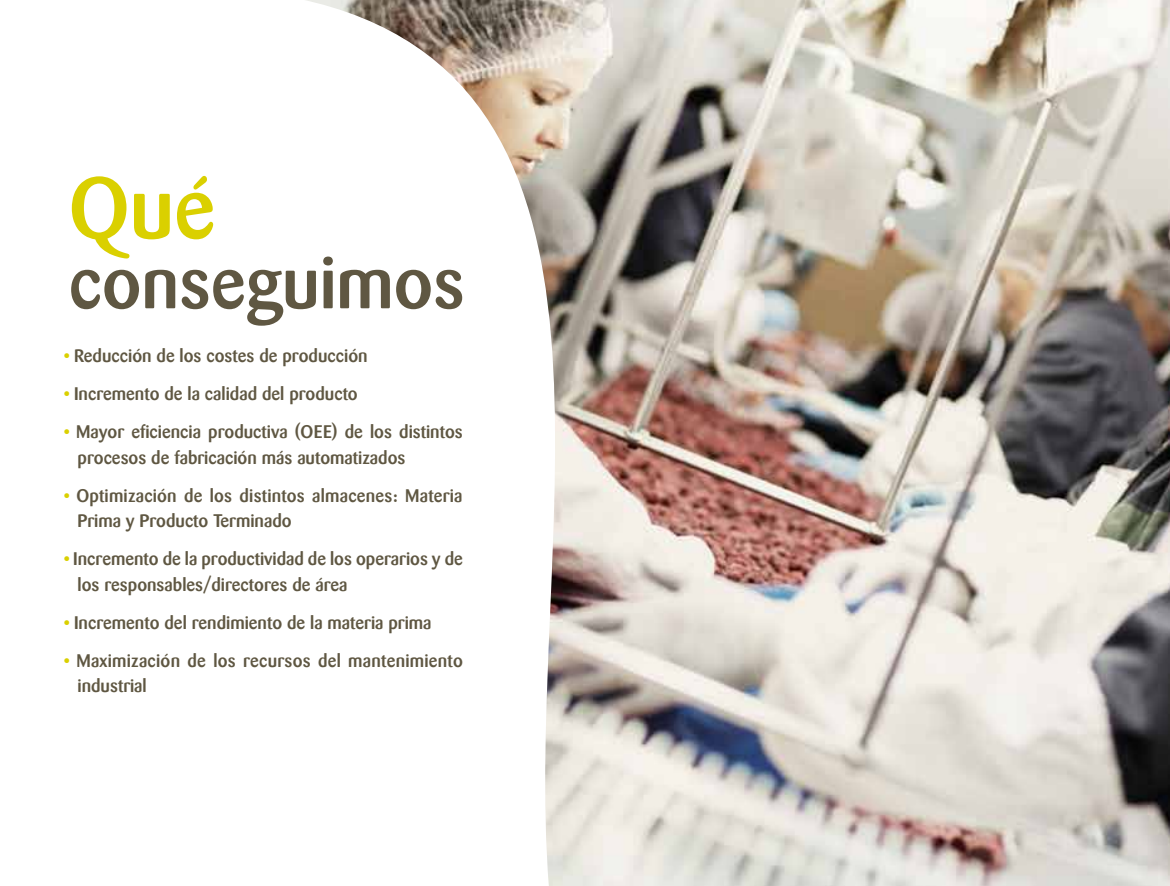
<style>
.page{position:relative;width:1170px;height:886px;background:#fff}
.page>*{position:absolute;margin:0;border:0;box-sizing:border-box;transform-origin:0 0}
.t1{font:500 85.75px "Barmeno";color:#dad000}
.t2{font:500 72.62px "Barmeno";color:#5f5742}
.t3{font:500 18.2px/25.4px "Barmeno";color:#5f5742}
.s1{color:#dad000}
</style>
<div class="page">
<img style="left:306px;top:0;width:864px;height:886px">
<p class="t1" style="left:69px;top:158px;width:148px">Qué</p>
<p class="t2" style="left:69px;top:240px;width:397px">conseguimos</p>
<p class="t3" style="left:64px;top:343px;width:305px"><span class="s1">•</span> Reducción de los costes de producción</p>
<p class="t3" style="left:64px;top:381px;width:296px"><span class="s1">•</span> Incremento de la calidad del producto</p>
<p class="t3" style="left:78px;top:419px;width:387px;text-indent:-14px"><span class="s1">•</span> Mayor eficiencia productiva (OEE) de los distintos procesos de fabricación más automatizados</p>
<p class="t3" style="left:78px;top:483px;width:386px;text-indent:-14px"><span class="s1">•</span> Optimización de los distintos almacenes: Materia<br>Prima y Producto Terminado</p>
<p class="t3" style="left:78px;top:546px;width:387px;text-indent:-14px"><span class="s1">•</span> Incremento de la productividad de los operarios y de los responsables/directores de área</p>
<p class="t3" style="left:64px;top:610px;width:369px"><span class="s1">•</span> Incremento del rendimiento de la materia prima</p>
<p class="t3" style="left:78px;top:648px;width:387px;text-indent:-14px"><span class="s1">•</span> Maximización de los recursos del mantenimiento industrial</p>
</div>
